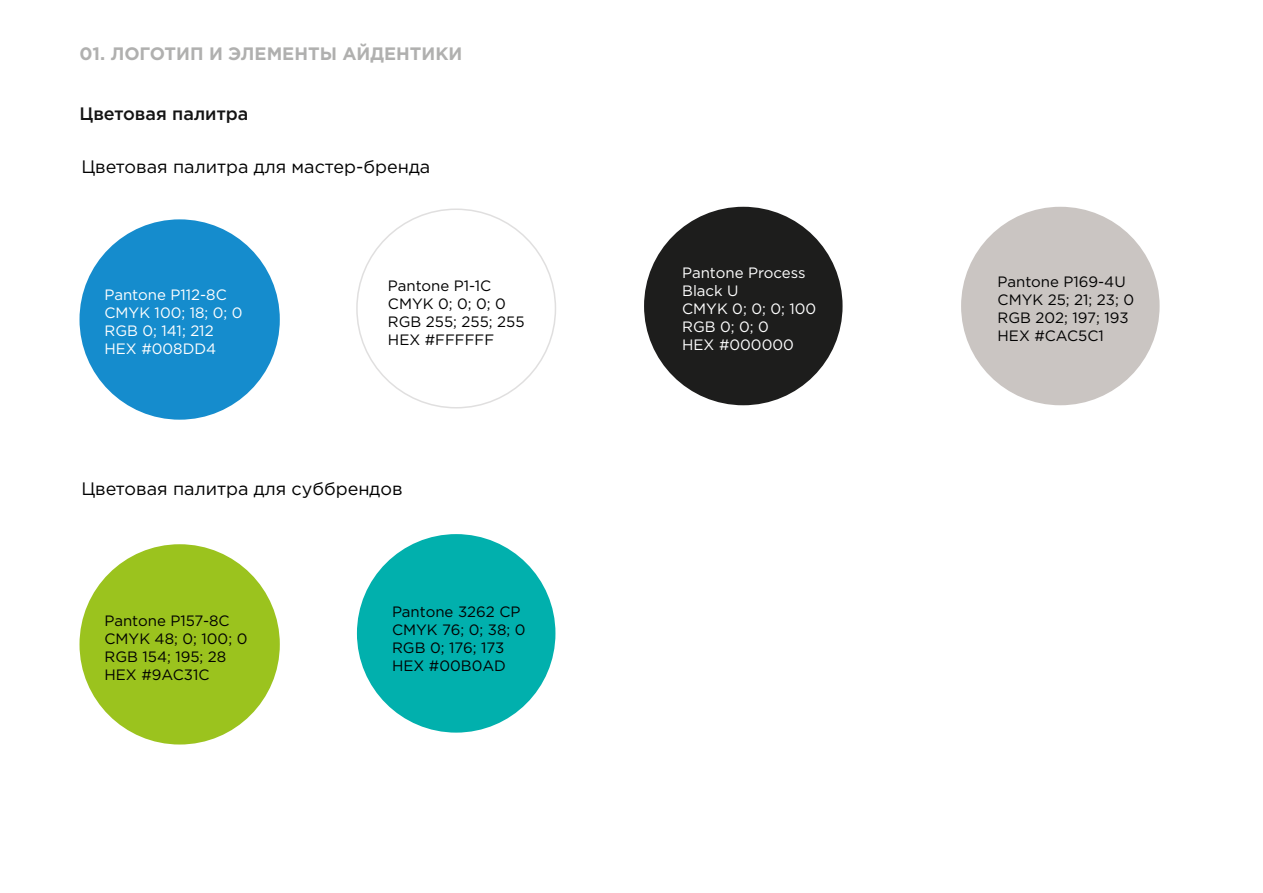
<style>
.page{position:relative;width:1263px;height:893px;background:#fff}
.page>*{position:absolute;margin:0;border:0;box-sizing:border-box;transform-origin:0 0}
.t1{font:18px "Gotham Pro";color:#010101}
.t2{font:700 18px "Gotham Pro";color:#b0b0af}
.t3{font:500 18px "Gotham Pro";color:#141414}
.t4{font:15px/18px "Gotham Pro";color:#010101}
.t5{font:15px/18px "Gotham Pro";color:#fff}
</style>
<div class="page">
<div style="left:79px;top:219px;width:201px;height:201px;background:#158ccd;border-radius:100px"></div>
<div style="left:644px;top:207px;width:198px;height:198px;background:#1d1d1c;border-radius:99px"></div>
<div style="left:961px;top:207px;width:198px;height:198px;background:#cac5c2;border-radius:50%"></div>
<div style="left:79px;top:544px;width:201px;height:200px;background:#9bc31e;border-radius:50%"></div>
<div style="left:357px;top:534px;width:198px;height:199px;background:#01b0ad;border-radius:50%"></div>
<p class="t2" style="left:80px;top:43px;width:384px">01. ЛОГОТИП И ЭЛЕМЕНТЫ АЙДЕНТИКИ</p>
<p class="t3" style="left:80px;top:103px;width:170px">Цветовая палитра</p>
<p class="t1" style="left:81px;top:156px;width:350px">Цветовая палитра для мастер-бренда</p>
<p class="t5" style="left:105px;top:286px;width:140px">Pantone P112-8C<br>CMYK 100; 18; 0; 0<br>RGB 0; 141; 212<br>HEX #008DD4</p>
<p class="t4" style="left:388px;top:277px;width:138px">Pantone P1-1С<br>CMYK 0; 0; 0; 0<br>RGB 255; 255; 255<br>HEX #FFFFFF</p>
<p class="t1" style="left:81px;top:478px;width:323px">Цветовая палитра для суббрендов</p>
<p class="t4" style="left:105px;top:611px;width:144px">Pantone P157-8C<br>CMYK 48; 0; 100; 0<br>RGB 154; 195; 28<br>HEX #9AC31C</p>
<p class="t4" style="left:392px;top:603px;width:135px">Pantone 3262 СP<br>CMYK 76; 0; 38; 0<br>RGB 0; 176; 173<br>HEX #00B0AD</p>
<p class="t5" style="left:682px;top:264px;width:136px">Pantone Process<br>Black U<br>CMYK 0; 0; 0; 100<br>RGB 0; 0; 0<br>HEX #000000</p>
<p class="t4" style="left:997px;top:272px;width:138px">Pantone P169-4U<br>CMYK 25; 21; 23; 0<br>RGB 202; 197; 193<br>HEX #СAC5C1</p>
</div>
